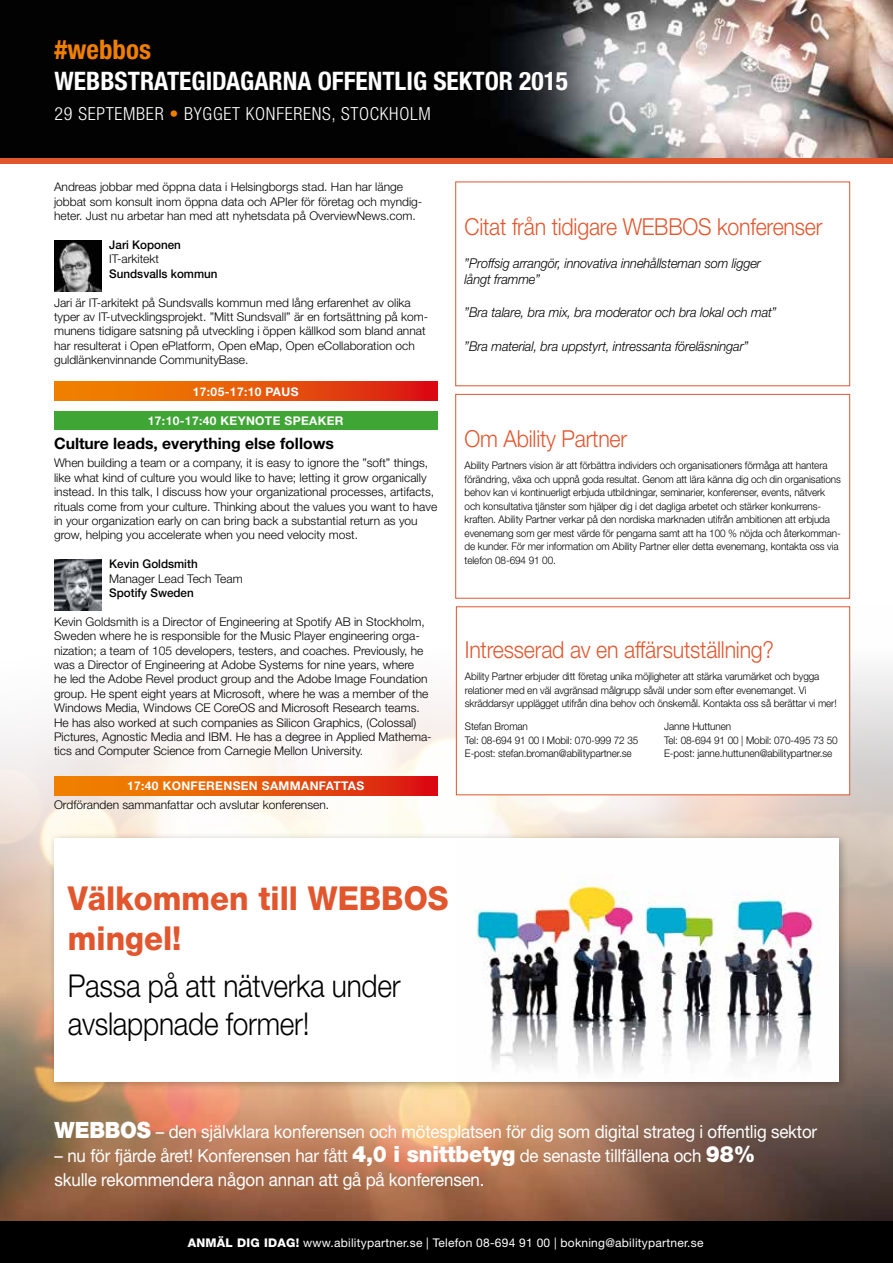
<style>
.page{position:relative;width:893px;height:1263px;background:#fff}
.page>*{position:absolute;margin:0;border:0;box-sizing:border-box;transform-origin:0 0}
.t1{font:800 33px/39.6px "Helvetica Neue";color:#e2562e;scale:.94 1}
.t2{font:300 31.5px/37.8px "Helvetica Neue";letter-spacing:-.01em;color:#000;scale:.89 1}
.t3{font:700 condensed 27px "Helvetica Neue";color:#f07f00}
.t4{font:700 condensed 25.5px "Helvetica Neue";color:#fff}
.t5{font:300 23.4px "Helvetica Neue";letter-spacing:-.01em;color:#e2562e;scale:.91 1}
.t6{font:18px/24px "Helvetica Neue";letter-spacing:-.01em;color:#fff;scale:.94 1}
.t7{font:300 condensed 18px "Helvetica Neue";letter-spacing:.04em;color:#fff}
.t8{font:700 15.75px "Helvetica Neue";color:#000}
.t9{font:italic 300 13.5px/16.2px "Helvetica Neue";letter-spacing:-.01em;color:#000;scale:.95 1}
.t10{font:300 12px/14.4px "Helvetica Neue";color:#000}
.t11{font:12px "Helvetica Neue";letter-spacing:.02em;color:#fff}
.t12{font:700 12px "Helvetica Neue";letter-spacing:.03em;color:#fff}
.t13{font:500 12px "Helvetica Neue";color:#000}
.t14{font:300 10.5px/13.5px "Helvetica Neue";letter-spacing:-.01em;color:#000;scale:.95 1}
.s1{color:#f07f00}
.s2{font-weight:900;font-size:22.5px}
.s3{font-weight:800}
</style>
<div class="page">
<img style="left:0;top:606px;width:893px;height:616px">
<img style="left:0;top:0;width:893px;height:158px">
<svg style="left:54px;top:382px;width:383px;height:18px;background:#e65509"></svg>
<div style="left:54px;top:411px;width:383px;height:19px;background:#3fa535"></div>
<svg style="left:54px;top:776px;width:383px;height:19px;background:#e65509"></svg>
<img style="left:55px;top:241px;width:46px;height:51px">
<img style="left:55px;top:560px;width:46px;height:51px">
<div style="left:0;top:158px;width:893px;height:6px;background:#e2562e"></div>
<div style="left:0;top:1222px;width:892px;height:41px;background:#000"></div>
<div style="left:455px;top:394px;width:395px;height:205px;border:1px solid #e2562e"></div>
<div style="left:455px;top:182px;width:395px;height:204px;border:1px solid #e2562e"></div>
<div style="left:456px;top:606px;width:394px;height:189px;background:#fff;border:1px solid #e2562e"></div>
<div style="left:48px;top:832px;width:801px;height:259px;background:#000;opacity:.3"></div>
<div style="left:55px;top:838px;width:784px;height:243px;background:#fff"></div>
<img style="left:474px;top:881px;width:345px;height:192px">
<h3 class="t3" style="left:55px;top:33px;width:98px">#webbos</h3>
<h3 class="t4" style="left:55px;top:65px;width:515px">WEBBSTRATEGIDAGARNA OFFENTLIG SEKTOR 2015</h3>
<h3 class="t7" style="left:55px;top:103px;width:378px">29 SEPTEMBER <span class="s1">•</span> BYGGET KONFERENS, STOCKHOLM</h3>
<p class="t10" style="left:54px;top:180px;width:370px">Andreas jobbar med öppna data i Helsingborgs stad. Han har länge jobbat som konsult inom öppna data och APIer för företag och myndig&shy;heter. Just nu arbetar han med att nyhetsdata på OverviewNews.com.</p>
<p class="t13" style="left:109px;top:238px;width:73px">Jari Koponen</p>
<p class="t10" style="left:109px;top:252px;width:51px">IT-arkitekt</p>
<p class="t13" style="left:109px;top:266px;width:110px">Sundsvalls kommun</p>
<p class="t10" style="left:54px;top:295px;width:376px">Jari är IT-arkitekt på Sundsvalls kommun med lång erfarenhet av olika typer av IT-utvecklingsprojekt. ”Mitt Sundsvall” är en fortsättning på kom&shy;munens tidigare satsning på utveckling i öppen källkod som bland annat har resulterat i Open ePlatform, Open eMap, Open eCollaboration och guldlänkenvinnande CommunityBase.</p>
<p class="t12" style="left:193px;top:384px;width:107px">17:05-17:10 PAUS</p>
<p class="t12" style="left:148px;top:413px;width:197px">17:10-17:40 KEYNOTE SPEAKER</p>
<h3 class="t8" style="left:54px;top:433px;width:281px">Culture leads, everything else follows</h3>
<p class="t10" style="left:54px;top:456px;width:385px">When building a team or a company, it is easy to ignore the ”soft” things, like what kind of culture you would like to have; letting it grow organically instead. In this talk, I discuss how your organizational processes, artifacts, rituals come from your culture. Thinking about the values you want to have in your organization early on can bring back a substantial return as you grow, helping you accelerate when you need velocity most.</p>
<p class="t13" style="left:109px;top:557px;width:90px">Kevin Goldsmith</p>
<p class="t10" style="left:109px;top:571px;width:135px">Manager Lead Tech Team</p>
<p class="t13" style="left:109px;top:586px;width:86px">Spotify Sweden</p>
<p class="t10" style="left:54px;top:614px;width:379px">Kevin Goldsmith is a Director of Engineering at Spotify AB in Stockholm, Sweden where he is responsible for the Music Player engineering orga&shy;nization; a team of 105 developers, testers, and coaches. Previously, he was a Director of Engineering at Adobe Systems for nine years, where<br>he led the Adobe Revel product group and the Adobe Image Foundation group. He spent eight years at Microsoft, where he was a member of the Windows Media, Windows CE CoreOS and Microsoft Research teams.<br>He has also worked at such companies as Silicon Graphics, (Colossal)<br>Pictures, Agnostic Media and IBM. He has a degree in Applied Mathema&shy;tics and Computer Science from Carnegie Mellon University.</p>
<p class="t12" style="left:127px;top:779px;width:239px">17:40 KONFERENSEN SAMMANFATTAS</p>
<p class="t10" style="left:54px;top:798px;width:277px">Ordföranden sammanfattar och avslutar konferensen.</p>
<h3 class="t5" style="left:465px;top:212px;width:395px">Citat från tidigare WEBBOS konferenser</h3>
<p class="t9" style="left:465px;top:255px;width:313px">”Proffsig arrangör, innovativa innehållsteman som ligger långt framme”</p>
<p class="t9" style="left:465px;top:304px;width:330px">”Bra talare, bra mix, bra moderator och bra lokal och mat”</p>
<p class="t9" style="left:465px;top:338px;width:300px">”Bra material, bra uppstyrt, intressanta föreläsningar”</p>
<h3 class="t5" style="left:465px;top:424px;width:180px">Om Ability Partner</h3>
<p class="t14" style="left:465px;top:458px;width:398px">Ability Partners vision är att förbättra individers och organisationers förmåga att hantera förändring, växa och uppnå goda resultat. Genom att lära känna dig och din organisations behov kan vi kontinuerligt erbjuda utbildningar, seminarier, konferenser, events, nätverk och konsultativa tjänster som hjälper dig i det dagliga arbetet och stärker konkurrens&shy;kraften. Ability Partner verkar på den nordiska marknaden utifrån ambitionen att erbjuda evenemang som ger mest värde för pengarna samt att ha 100 % nöjda och återkomman&shy;de kunder. För mer information om Ability Partner eller detta evenemang, kontakta oss via telefon 08-694 91 00.</p>
<h3 class="t5" style="left:465px;top:635px;width:341px">Intresserad av en affärsutställning?</h3>
<p class="t14" style="left:465px;top:670px;width:393px">Ability Partner erbjuder ditt företag unika möjligheter att stärka varumärket och bygga relationer med en väl avgränsad målgrupp såväl under som efter evenemanget. Vi skräddarsyr upplägget utifrån dina behov och önskemål. Kontakta oss så berättar vi mer!</p>
<p class="t14" style="left:465px;top:719px;width:184px">Stefan Broman<br>Tel: 08-694 91 00 I Mobil: 070-999 72 35<br>E-post: stefan.broman@abilitypartner.se</p>
<p class="t14" style="left:664px;top:719px;width:184px">Janne Huttunen<br>Tel: 08-694 91 00 | Mobil: 070-495 73 50<br>E-post: janne.huttunen@abilitypartner.se</p>
<h1 class="t1" style="left:68px;top:878px;width:406px">Välkommen till WEBBOS mingel!</h1>
<h2 class="t2" style="left:68px;top:966px;width:375px">Passa på att nätverka under avslappnade former!</h2>
<h3 class="t6" style="left:55px;top:1119px;width:813px"><span class="s2">WEBBOS</span> – den självklara konferensen och mötesplatsen för dig som digital strateg i offentlig sektor</h3>
<h3 class="t6" style="left:55px;top:1143px;width:747px">– nu för fjärde året! Konferensen har fått <span class="s2">4,0 i snittbetyg</span> de senaste tillfällena och <span class="s2">98% </span>skulle rekommendera någon annan att gå på konferensen.</h3>
<p class="t11" style="left:188px;top:1236px;width:517px"><span class="s3">ANMÄL DIG IDAG!</span> www.abilitypartner.se | Telefon 08-694 91 00 | bokning@abilitypartner.se</p>
</div>
